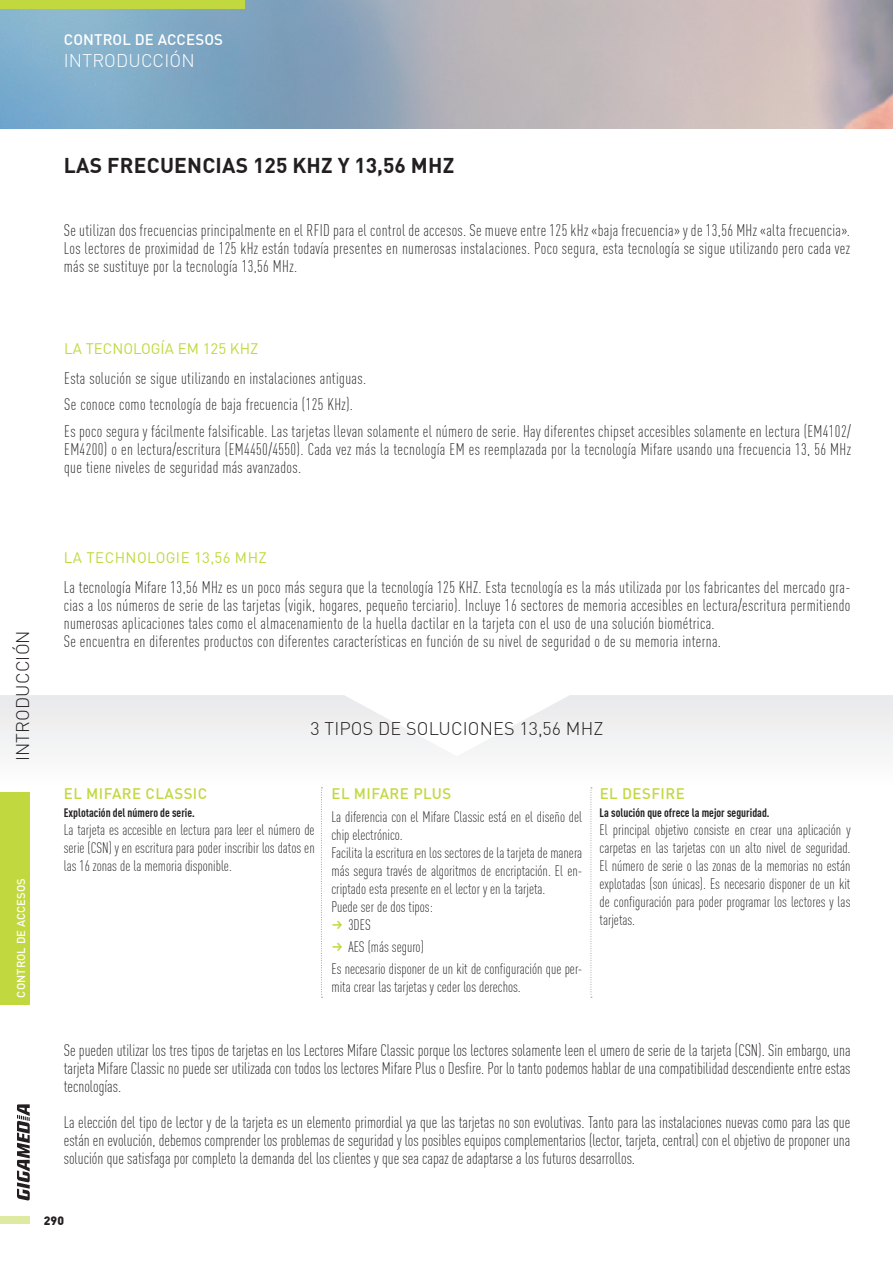
<style>
.page{position:relative;width:893px;height:1263px;background:#fff}
.page>*{position:absolute;margin:0;border:0;box-sizing:border-box;transform-origin:0 0}
.t1{font:700 21px "DINOT";letter-spacing:.01em;color:#231f20}
.t2{font:300 18px "DINOT";letter-spacing:.01em;color:#231f20}
.t3{font:300 18px "DINOT";color:#fff}
.t4{font:300 condensed 16.5px/18px "DINOT";letter-spacing:.02em;color:#231f20;text-align:justify}
.t5{font:300 condensed 15px/18px "DINOT";color:#231f20;text-align:justify}
.t6{font:500 15px "DINOT";letter-spacing:.03em;color:#c2d83f}
.t7{font:15px "DINOT";letter-spacing:.03em;color:#c2d83f}
.t8{font:15px "DINOT";color:#c2d83f}
.t9{font:500 15px "DINOT";letter-spacing:.01em;color:#fff}
.t10{font:700 condensed 12px "DINOT";color:#231f20}
.t11{font:900 12px "DINOT";color:#231f20}
.t12{font:500 11.25px "DINOT";letter-spacing:.01em;color:#fff}
.s1{font-family:"FF Dingbests";font-weight:400;font-stretch:normal;color:#c2d83f}
</style>
<div class="page">
<img style="left:0;top:0;width:893px;height:128px">
<div style="left:0;top:0;width:244px;height:9px;background:#c2d83f"></div>
<div style="left:0;top:1216px;width:30px;height:8px;background:#dee9a2"></div>
<svg style="left:17px;top:1104px;width:13px;height:96px"></svg>
<svg style="left:0;top:695px;width:893px;height:56px;fill:#f0f0f1"></svg>
<svg style="left:321px;top:787px;width:1px;height:211px"></svg>
<svg style="left:591px;top:787px;width:1px;height:211px"></svg>
<div style="left:0;top:792px;width:30px;height:213px;background:#c2d83f"></div>
<p class="t9" style="left:64px;top:28px;width:161px">CONTROL DE ACCESOS</p>
<p class="t3" style="left:64px;top:47px;width:132px">INTRODUCCIÓN</p>
<p class="t1" style="left:64px;top:149px;width:392px">LAS FRECUENCIAS 125 KHZ Y 13,56 MHZ</p>
<p class="t4" style="left:64px;top:221px;width:788px">Se utilizan dos frecuencias principalmente en el RFID para el control de accesos. Se mueve entre 125 kHz «baja frecuencia» y de 13,56 MHz «alta frecuencia».<br>Los lectores de proximidad de 125 kHz están todavía presentes en numerosas instalaciones. Poco segura, esta tecnología se sigue utilizando pero cada vez más se sustituye por la tecnología 13,56 MHz.</p>
<p class="t8" style="left:64px;top:337px;width:196px">LA TECNOLOGÍA EM 125 KHZ</p>
<p class="t4" style="left:64px;top:364px;width:788px;line-height:26.5px;text-align:left">Esta solución se sigue utilizando en instalaciones antiguas.<br>Se conoce como tecnología de baja frecuencia (125 KHz).<br>Es poco segura y fácilmente falsificable. Las tarjetas llevan solamente el número de serie. Hay diferentes chipset accesibles solamente en lectura (EM4102/</p>
<p class="t4" style="left:64px;top:439px;width:788px">EM4200) o en lectura/escritura (EM4450/4550). Cada vez más la tecnología EM es reemplazada por la tecnología Mifare usando una frecuencia 13, 56 MHz que tiene niveles de seguridad más avanzados.</p>
<p class="t2" style="left:9px;top:761px;width:132px;rotate:-90deg">INTRODUCCIÓN</p>
<p class="t12" style="left:12px;top:997px;width:121px;rotate:-90deg">CONTROL DE ACCESOS</p>
<p class="t7" style="left:64px;top:546px;width:205px">LA TECHNOLOGIE 13,56 MHZ</p>
<p class="t4" style="left:64px;top:578px;width:788px;text-align:left">La tecnología Mifare 13,56 MHz es un poco más segura que la tecnología 125 KHZ. Esta tecnología es la más utilizada por los fabricantes del mercado gra&shy;cias a los números de serie de las tarjetas (vigik, hogares, pequeño terciario). Incluye 16 sectores de memoria accesibles en lectura/escritura permitiendo numerosas aplicaciones tales como el almacenamiento de la huella dactilar en la tarjeta con el uso de una solución biométrica.<br>Se encuentra en diferentes productos con diferentes características en función de su nivel de seguridad o de su memoria interna.</p>
<p class="t2" style="left:311px;top:715px;width:294px">3 TIPOS DE SOLUCIONES 13,56 MHZ</p>
<p class="t6" style="left:64px;top:782px;width:145px">EL MIFARE CLASSIC</p>
<p class="t10" style="left:64px;top:804px;width:133px">Explotación del número de serie.</p>
<p class="t5" style="left:64px;top:820px;width:252px">La tarjeta es accesible en lectura para leer el número de serie (CSN) y en escritura para poder inscribir los datos en las 16 zonas de la memoria disponible.</p>
<p class="t6" style="left:331px;top:782px;width:121px">EL MIFARE PLUS</p>
<p class="t5" style="left:331px;top:806px;width:252px;text-align:left">La diferencia con el Mifare Classic está en el diseño del chip electrónico.<br>Facilita la escritura en los sectores de la tarjeta de manera más segura través de algoritmos de encriptación. El en&shy;criptado esta presente en el lector y en la tarjeta.<br>Puede ser de dos tipos:<br><span class="s1">f</span> 3DES</p>
<p class="t5" style="left:331px;top:935px;width:252px;line-height:22.2px"><span class="s1">f</span> AES (más seguro)<br>Es necesario disponer de un kit de configuración que per-</p>
<p class="t5" style="left:331px;top:977px;width:191px">mita crear las tarjetas y ceder los derechos.</p>
<p class="t6" style="left:600px;top:782px;width:87px">EL DESFIRE</p>
<p class="t10" style="left:600px;top:804px;width:171px">La solución que ofrece la mejor seguridad.</p>
<p class="t5" style="left:600px;top:820px;width:252px">El principal objetivo consiste en crear una aplicación y carpetas en las tarjetas con un alto nivel de seguridad.<br>El número de serie o las zonas de la memorias no están explotadas (son únicas). Es necesario disponer de un kit de configuración para poder programar los lectores y las tarjetas.</p>
<p class="t4" style="left:64px;top:1040px;width:788px">Se pueden utilizar los tres tipos de tarjetas en los Lectores Mifare Classic porque los lectores solamente leen el umero de serie de la tarjeta (CSN). Sin embargo, una tarjeta Mifare Classic no puede ser utilizada con todos los lectores Mifare Plus o Desfire. Por lo tanto podemos hablar de una compatibilidad descendiente entre estas tecnologías.</p>
<p class="t4" style="left:64px;top:1112px;width:788px">La elección del tipo de lector y de la tarjeta es un elemento primordial ya que las tarjetas no son evolutivas. Tanto para las instalaciones nuevas como para las que están en evolución, debemos comprender los problemas de seguridad y los posibles equipos complementarios (lector, tarjeta, central) con el objetivo de proponer una solución que satisfaga por completo la demanda del los clientes y que sea capaz de adaptarse a los futuros desarrollos.</p>
<p class="t11" style="left:44px;top:1210px;width:22px">290</p>
</div>
